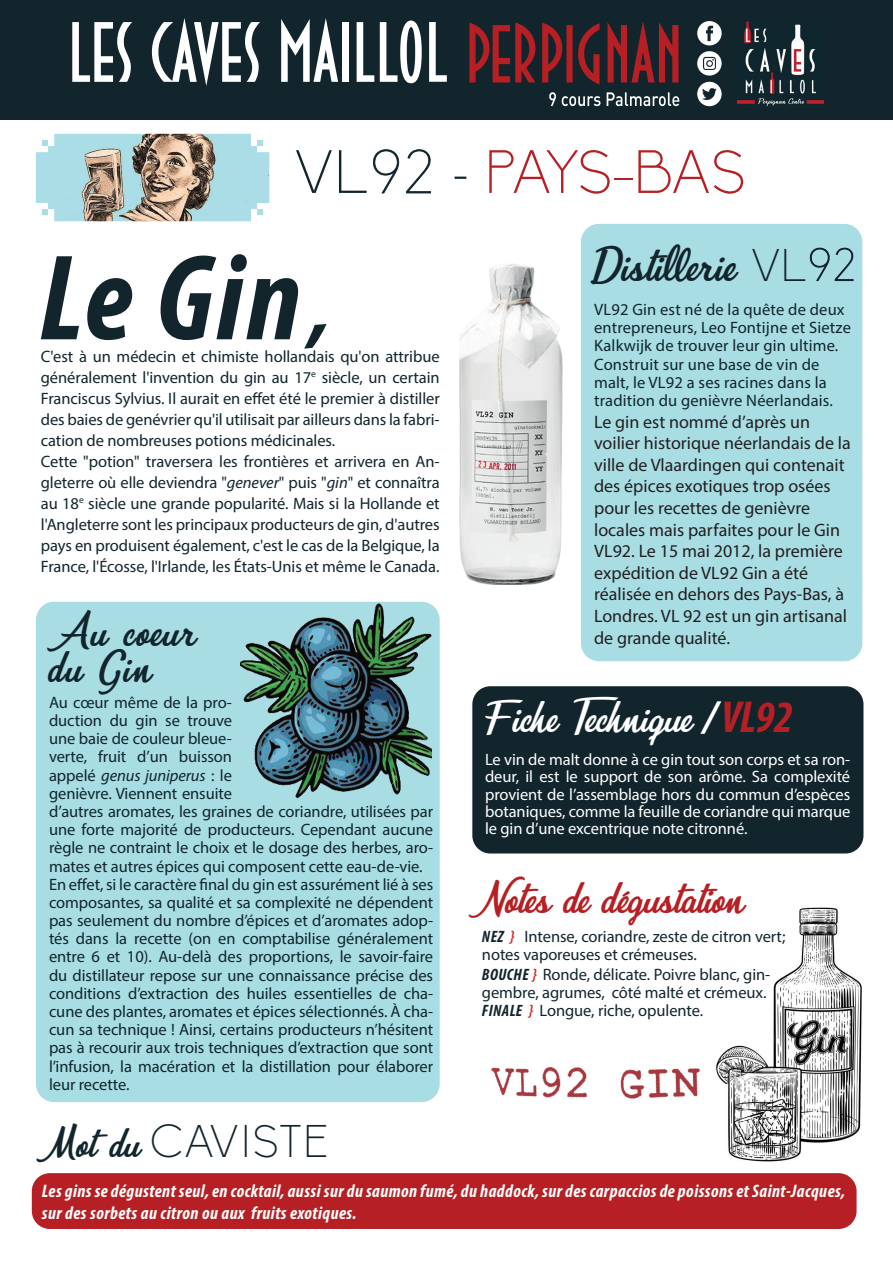
<style>
.page{position:relative;width:893px;height:1263px;background:#fff}
.page>*{position:absolute;margin:0;border:0;box-sizing:border-box;transform-origin:0 0}
.t1{font:italic 700 condensed 123.15px "Myriad Pro";color:#12252d}
.t2{font:84.9px "Deco Tech TL";color:#fff}
.t3{font:300 60px "Biko";letter-spacing:-.055em;color:#b62024}
.t4{font:48px "Mirella";color:#12252d}
.t5{font:45px "Mirella";letter-spacing:-.015em;color:#fff}
.t6{font:45px "Mirella";letter-spacing:-.02em;color:#b62024}
.t7{font:300 45px "Biko";color:#12252d}
.t8{font:45px/36px "Mirella";letter-spacing:.025em;color:#12252d}
.t9{font:italic 700 condensed 18.15px/21.8px "Myriad Pro";letter-spacing:.025em;color:#fff}
.t10{font:18px/21.6px "Myriad Pro";color:#231f20}
.t11{font:16.5px/18.1px "Myriad Pro";letter-spacing:-.005em;color:#12252d}
.t12{font:16.5px/17.2px "Myriad Pro";letter-spacing:-.005em;color:#fff;text-align:justify}
.s1{color:#12252d}
.s2{font-family:"Avenir Next";font-weight:200;color:#12252d}
.s3{font-size:89.25px}
.s4{font-style:italic}
.s5{font-family:"Mirella";font-weight:400;font-size:42px}
.s6{font-family:"Biko";font-weight:300;font-size:45px}
.s7{font-family:"Avenir Next";font-weight:200;font-size:45px}
.s8{font-family:"Myriad Pro";font-weight:700;font-style:italic;font-stretch:condensed}
.s9{font-family:"Myriad Pro";font-weight:700;font-style:italic;font-stretch:condensed;color:#b62024}
.s10{font-weight:700;font-style:italic;font-stretch:condensed}
.s11{font-weight:600;font-style:italic;color:#d1232a}
</style>
<div class="page">
<img style="left:716px;top:907px;width:146px;height:267px">
<div style="left:1px;top:0;width:892px;height:119px;background:#12252d"></div>
<svg style="left:549px;top:92px;width:7px;height:14px"></svg>
<svg style="left:562px;top:96px;width:38px;height:10px"></svg>
<svg style="left:607px;top:92px;width:72px;height:14px"></svg>
<svg style="left:469px;top:21px;width:209px;height:64px"></svg>
<svg style="left:697px;top:21px;width:25px;height:24px"></svg>
<svg style="left:697px;top:51px;width:25px;height:25px"></svg>
<svg style="left:697px;top:82px;width:25px;height:24px"></svg>
<img style="left:738px;top:21px;width:85px;height:85px">
<div style="left:36px;top:602px;width:404px;height:500px;background:#a8dde4;border-radius:18px"></div>
<img style="left:241px;top:604px;width:191px;height:194px">
<img style="left:36px;top:134px;width:233px;height:87px">
<img style="left:459px;top:263px;width:103px;height:321px">
<div style="left:581px;top:224px;width:281px;height:437px;background:#a8dde4;border-radius:18px"></div>
<div style="left:472px;top:686px;width:391px;height:167px;background:#12252d;border-radius:18px"></div>
<div style="left:32px;top:1173px;width:825px;height:56px;background:#b62024;border-radius:18px"></div>
<img style="left:491px;top:1067px;width:209px;height:32px">
<h2 class="t2" style="left:68px;top:7px;width:381px">LES CAVES MAILLOL</h2>
<h3 class="t3" style="left:293px;top:138px;width:454px"><span class="s1">VL</span><span class="s2">92 -</span> PAYS-BAS</h3>
<h1 class="t1" style="left:39px;top:222px;width:292px">Le Gin<span class="s3">,</span></h1>
<p class="t11" style="left:41px;top:345px;width:400px;line-height:21px">C'est à un médecin et chimiste hollandais qu'on attribue généralement l'invention du gin au 17<sup>e</sup> siècle, un certain Franciscus Sylvius. Il aurait en effet été le premier à distiller des baies de genévrier qu'il utilisait par ailleurs dans la fabri&shy;cation de nombreuses potions médicinales.<br>Cette "potion" traversera les frontières et arrivera en An&shy;gleterre où elle deviendra "<span class="s4">genever</span>" puis "<span class="s4">gin</span>" et connaîtra au 18<sup>e</sup> siècle une grande popularité. Mais si la Hollande et l'Angleterre sont les principaux producteurs de gin, d'autres pays en produisent également, c'est le cas de la Belgique, la France, l'Écosse, l'Irlande, les États-Unis et même le Canada.</p>
<h3 class="t8" style="left:48px;top:614px;width:150px">Au cœur du Gin</h3>
<p class="t11" style="left:49px;top:693px;width:386px">Au cœur même de la pro-<br>duction du gin se trouve<br>une baie de couleur bleue-<br>verte, fruit d’un buisson<br>appelé <span class="s4">genus juniperus</span> : le<br>genièvre. Viennent ensuite<br>d’autres aromates, les graines de coriandre, utilisées par une forte majorité de producteurs. Cependant aucune règle ne contraint le choix et le dosage des herbes, aro&shy;mates et autres épices qui composent cette eau-de-vie.<br>En effet, si le caractère final du gin est assurément lié à ses composantes, sa qualité et sa complexité ne dépendent pas seulement du nombre d’épices et d’aromates adop&shy;tés dans la recette (on en comptabilise généralement entre 6 et 10). Au-delà des proportions, le savoir-faire du distillateur repose sur une connaissance précise des conditions d’extraction des huiles essentielles de cha&shy;cune des plantes, aromates et épices sélectionnés. À cha&shy;cun sa technique ! Ainsi, certains producteurs n’hésitent pas à recourir aux trois techniques d’extraction que sont l’infusion, la macération et la distillation pour élaborer leur recette.</p>
<h3 class="t7" style="left:37px;top:1116px;width:293px"><span class="s5">Mot du</span> CAVISTE</h3>
<h3 class="t4" style="left:593px;top:234px;width:266px">Distillerie <span class="s6">VL</span><span class="s7">92</span></h3>
<p class="t11" style="left:594px;top:300px;width:258px">VL92 Gin est né de la quête de deux entrepreneurs, Leo Fontijne et Sietze Kalkwijk de trouver leur gin ultime.<br>Construit sur une base de vin de malt, le VL92 a ses racines dans la tradition du genièvre Néerlandais.</p>
<p class="t10" style="left:594px;top:410px;width:258px">Le gin est nommé d’après un voilier historique néerlandais de la ville de Vlaardingen qui contenait des épices exotiques trop osées pour les recettes de genièvre locales mais parfaites pour le Gin<br>VL92. Le 15 mai 2012, la première expédition de VL92 Gin a été réalisée en dehors des Pays-Bas, à<br>Londres. VL 92 est un gin artisanal de grande qualité.</p>
<h3 class="t5" style="left:482px;top:689px;width:312px">Fiche Technique <span class="s8">/</span><span class="s9">VL92</span></h3>
<p class="t12" style="left:485px;top:751px;width:367px">Le vin de malt donne à ce gin tout son corps et sa ron&shy;deur, il est le support de son arôme. Sa complexité provient de l’assemblage hors du commun d’espèces botaniques, comme la feuille de coriandre qui marque le gin d’une excentrique note citronné.</p>
<h3 class="t6" style="left:482px;top:870px;width:264px">Notes de dégustation</h3>
<p class="t11" style="left:482px;top:927px;width:305px"><span class="s10">NEZ</span> <span class="s11">}</span> Intense, coriandre, zeste de citron vert; notes vaporeuses et crémeuses.</p>
<p class="t11" style="left:482px;top:965px;width:290px"><span class="s10">BOUCHE</span> <span class="s11">}</span> Ronde, délicate. Poivre blanc, gin&shy;gembre, agrumes, côté malté et crémeux.<br><span class="s10">FINALE</span> <span class="s11">}</span> Longue, riche, opulente.</p>
<p class="t9" style="left:42px;top:1180px;width:805px">Les gins se dégustent seul, en cocktail, aussi sur du saumon fumé, du haddock, sur des carpaccios de poissons et Saint-Jacques, sur des sorbets au citron ou aux fruits exotiques.</p>
</div>
